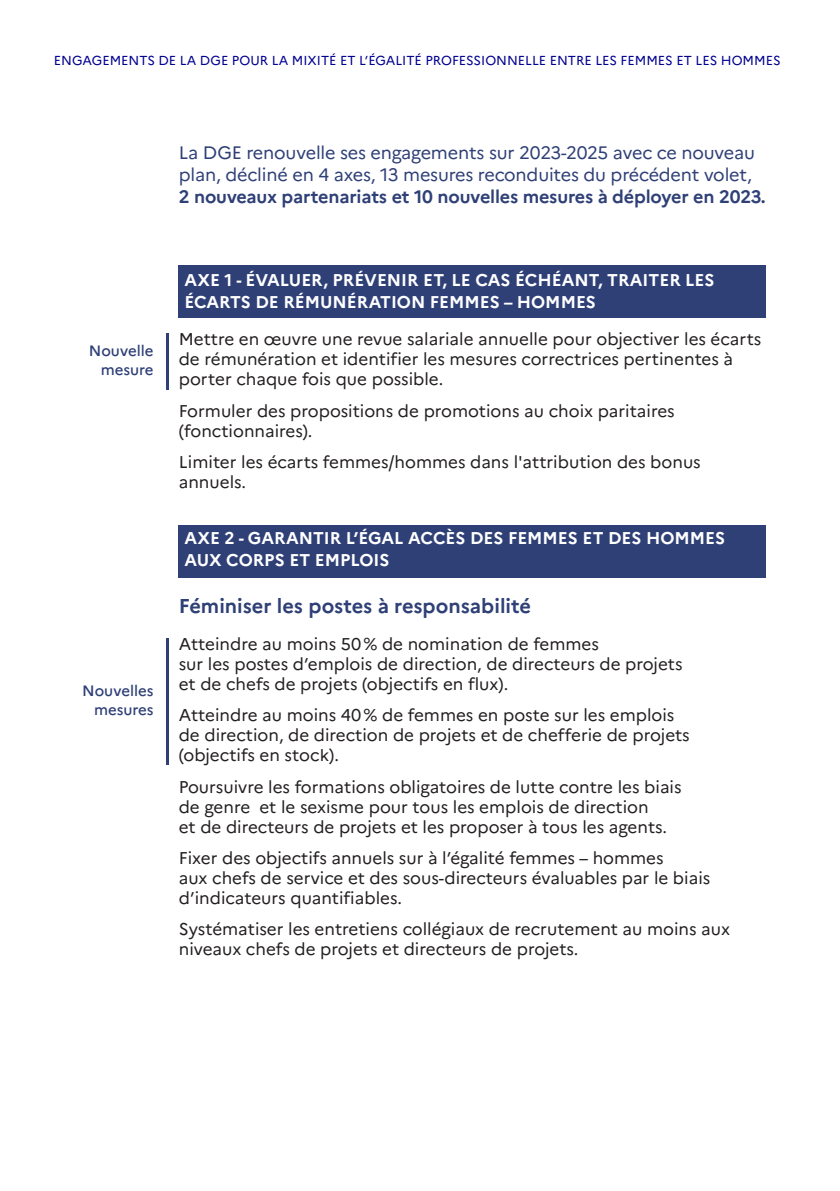
<style>
.page{position:relative;width:840px;height:1191px;background:#fff}
.page>*{position:absolute;margin:0;border:0;box-sizing:border-box;transform-origin:0 0}
.Intertitre2-H3{font:700 20px "Marianne";color:#2f4077}
.chapo{font:18px/22px "Marianne";letter-spacing:-.01em;color:#2f4077}
.texte_courant_noir{font:17px/20px "Marianne";color:#231f20}
.Axe-titre2{font:700 17px/22px "Marianne";color:#fff}
.mesure{font:500 15px/19px "Marianne";color:#2f4077;text-align:right}
.t1{font:13px "Marianne";color:#000091}
.s1{font-weight:700}
</style>
<div class="page">
<div style="left:179px;top:525px;width:586px;height:52px;background:#2f4077"></div>
<div style="left:179px;top:265px;width:586px;height:52px;background:#2f4077"></div>
<hr style="left:166px;top:333px;width:3px;height:56px;background:#2f4077">
<hr style="left:165px;top:638px;width:3px;height:127px;background:#2f4077">
<p class="t1" style="left:54px;top:52px;width:727px">ENGAGEMENTS DE LA DGE POUR LA MIXITÉ ET L’ÉGALITÉ PROFESSIONNELLE ENTRE LES FEMMES ET LES HOMMES</p>
<p class="mesure" style="left:89px;top:341px;width:66px">Nouvelle mesure</p>
<p class="mesure" style="left:82px;top:681px;width:73px">Nouvelles mesures</p>
<p class="chapo" style="left:179px;top:141px;width:588px">La DGE renouvelle ses engagements sur 2023-2025 avec ce nouveau plan, décliné en 4 axes, 13 mesures reconduites du précédent volet,<br><span class="s1">2 nouveaux partenariats et 10 nouvelles mesures à déployer en 2023.</span></p>
<h2 class="Axe-titre2" style="left:184px;top:269px;width:531px">AXE 1 - ÉVALUER, PRÉVENIR ET, LE CAS ÉCHÉANT, TRAITER LES<br>ÉCARTS DE RÉMUNÉRATION FEMMES – HOMMES</h2>
<p class="texte_courant_noir" style="left:179px;top:329px;width:583px">Mettre en œuvre une revue salariale annuelle pour objectiver les écarts de rémunération et identifier les mesures correctrices pertinentes à porter chaque fois que possible.</p>
<p class="texte_courant_noir" style="left:179px;top:401px;width:497px">Formuler des propositions de promotions au choix paritaires (fonctionnaires).</p>
<p class="texte_courant_noir" style="left:179px;top:452px;width:523px">Limiter les écarts femmes/hommes dans l'attribution des bonus annuels.</p>
<h2 class="Axe-titre2" style="left:184px;top:527px;width:542px">AXE 2 - GARANTIR L’ÉGAL ACCÈS DES FEMMES ET DES HOMMES<br>AUX CORPS ET EMPLOIS</h2>
<p class="Intertitre2-H3" style="left:179px;top:593px;width:353px">Féminiser les postes à responsabilité</p>
<p class="texte_courant_noir" style="left:179px;top:634px;width:505px">Atteindre au moins 50% de nomination de femmes<br>sur les postes d’emplois de direction, de directeurs de projets et de chefs de projets (objectifs en flux).</p>
<p class="texte_courant_noir" style="left:179px;top:705px;width:512px">Atteindre au moins 40% de femmes en poste sur les emplois de direction, de direction de projets et de chefferie de projets (objectifs en stock).</p>
<p class="texte_courant_noir" style="left:179px;top:776px;width:504px">Poursuivre les formations obligatoires de lutte contre les biais de genre et le sexisme pour tous les emplois de direction<br>et de directeurs de projets et les proposer à tous les agents.</p>
<p class="texte_courant_noir" style="left:179px;top:848px;width:532px">Fixer des objectifs annuels sur à l’égalité femmes – hommes<br>aux chefs de service et des sous-directeurs évaluables par le biais d’indicateurs quantifiables.</p>
<p class="texte_courant_noir" style="left:179px;top:919px;width:552px">Systématiser les entretiens collégiaux de recrutement au moins aux niveaux chefs de projets et directeurs de projets.</p>
</div>
